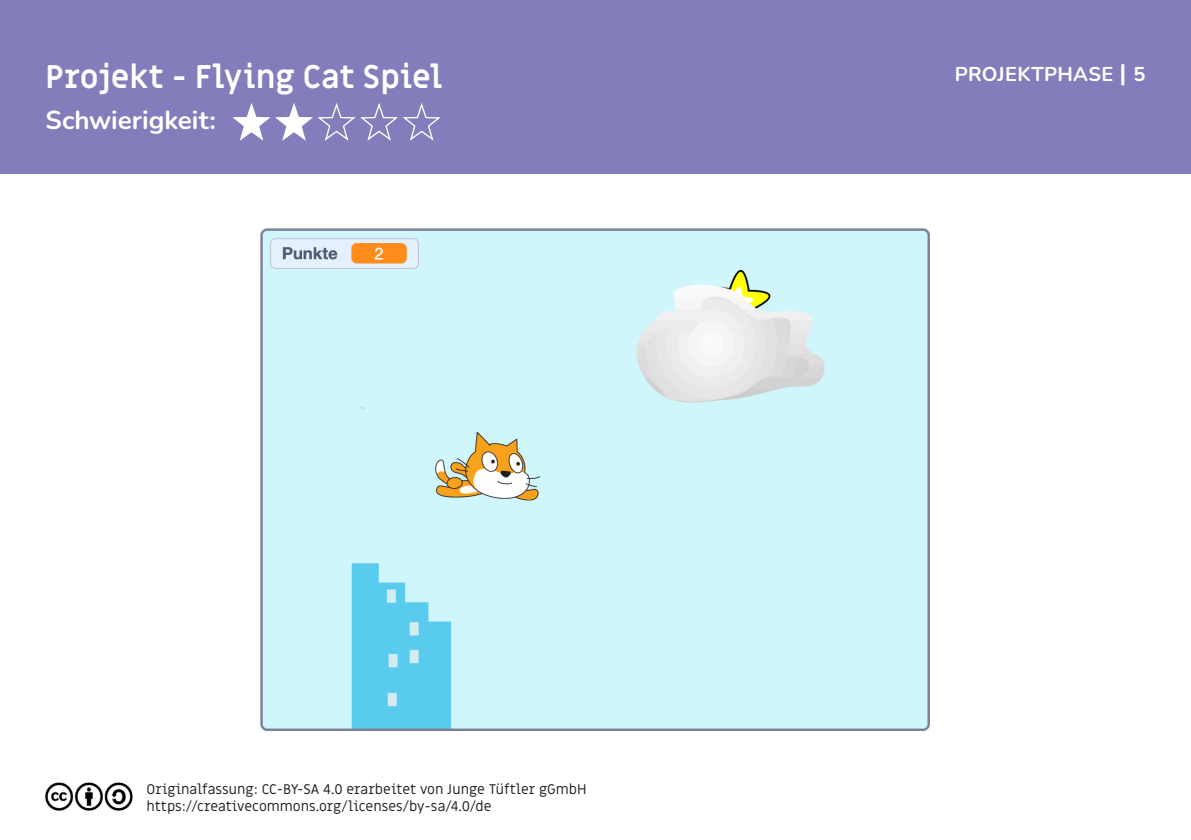
<style>
.page{position:relative;width:1191px;height:840px;background:#fff}
.page>*{position:absolute;margin:0;border:0;box-sizing:border-box;transform-origin:0 0}
.H1_Überschrift1_weiß{font:700 32px "Miriam Libre";color:#fff}
.t1{font:700 26px "Nunito";color:#fff}
.t2{font:700 20px "Nunito";letter-spacing:.015em;color:#fff}
.t3{font:14px/16.8px "Miriam Libre";color:#231f20}
.s1{font-size:24px}
</style>
<div class="page">
<div style="left:0;top:0;width:1191px;height:173px;background:#837dbb"></div>
<img style="left:46px;top:782px;width:87px;height:28px">
<img style="left:261px;top:228px;width:669px;height:502px">
<svg style="left:232px;top:103px;width:209px;height:38px"></svg>
<h1 class="H1_Überschrift1_weiß" style="left:45px;top:57px;width:398px">Projekt - Flying Cat Spiel</h1>
<h3 class="t2" style="left:955px;top:60px;width:192px">PROJEKTPHASE <span class="s1">|</span> 5</h3>
<h2 class="t1" style="left:45px;top:101px;width:172px">Schwierigkeit:</h2>
<p class="t3" style="left:146px;top:781px;width:441px">Originalfassung: CC-BY-SA 4.0 erarbeitet von Junge Tüftler gGmbH https://creativecommons.org/licenses/by-sa/4.0/de</p>
</div>
